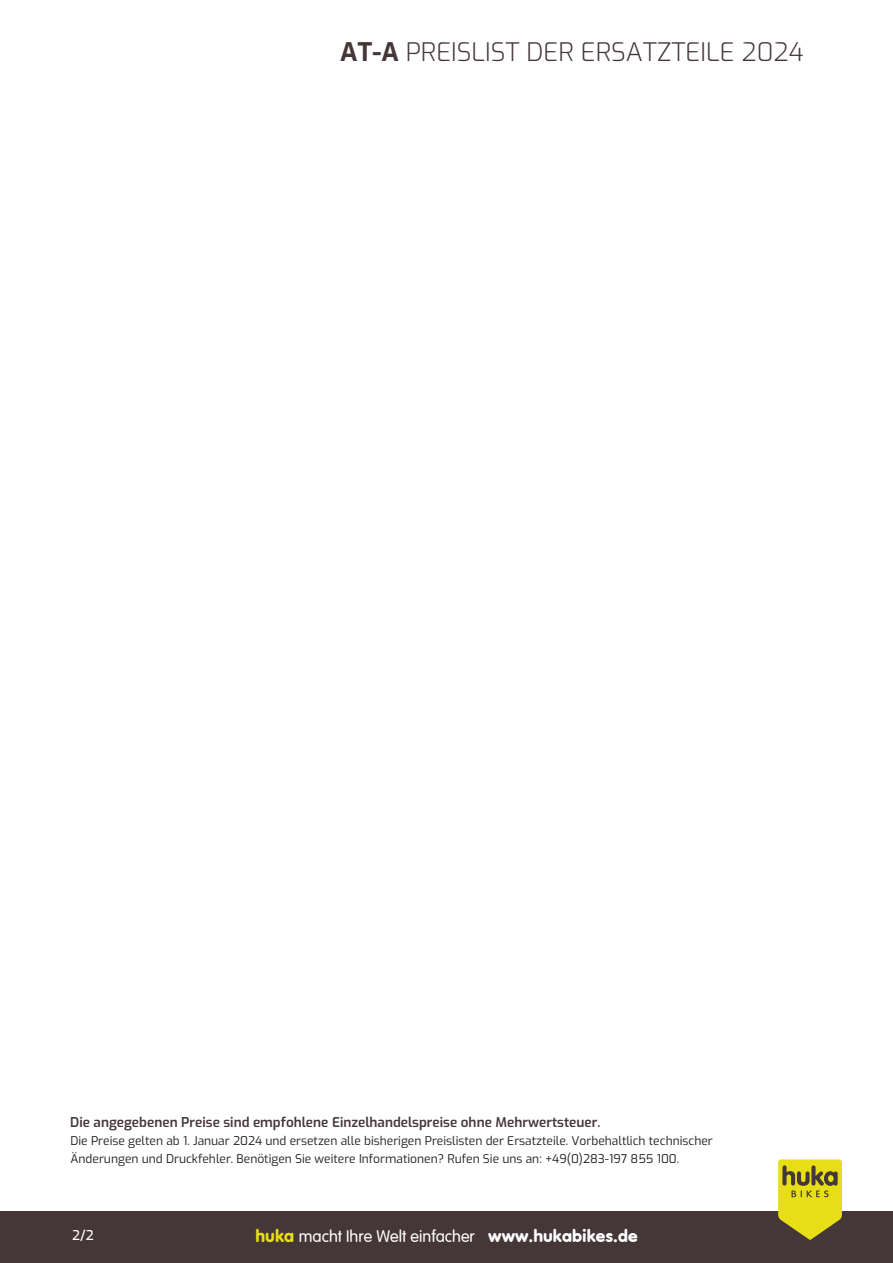
<style>
.page{position:relative;width:893px;height:1263px;background:#fff}
.page>*{position:absolute;margin:0;border:0;box-sizing:border-box;transform-origin:0 0}
.t1{font:300 25.5px "Exo";color:#453638}
.t2{font:300 16.5px "VAG Rounded";color:#fff}
.t3{font:600 13.5px "Exo";color:#453638}
.t4{font:500 13.5px "Exo";color:#fff}
.t5{font:12px/17.7px "Exo";color:#231f20}
.s1{font-weight:700}
.s2{font-family:"VAG Rundschrift D";font-weight:400;font-size:18px;color:#e7de16}
.s3{font-family:"VAG Rundschrift D";font-weight:400;font-size:18px}
</style>
<div class="page">
<div style="left:0;top:1212px;width:893px;height:51px;background:#453638"></div>
<svg style="left:778px;top:1159px;width:64px;height:81px;background:#bdb320"></svg>
<h1 class="t1" style="left:340px;top:33px;width:465px"><span class="s1">AT-</span><span class="s1">A</span> PREISLIST DER ERSATZTEILE 2024</h1>
<p class="t3" style="left:70px;top:1111px;width:532px">Die angegebenen Preise sind empfohlene Einzelhandelspreise ohne Mehrwertsteuer.</p>
<p class="t5" style="left:70px;top:1131px;width:644px">Die Preise gelten ab 1. Januar 2024 und ersetzen alle bisherigen Preislisten der Ersatzteile. Vorbehaltlich technischer<br>Änderungen und Druckfehler. Benötigen Sie weitere Informationen? Rufen Sie uns an: +49(0)283-197 855 100.</p>
<p class="t4" style="left:72px;top:1225px;width:23px">2/2</p>
<h2 class="t2" style="left:255px;top:1226px;width:384px"><span class="s2">huka</span> macht Ihre Welt einfacher <span class="s3">www.hukabikes.de</span></h2>
</div>
